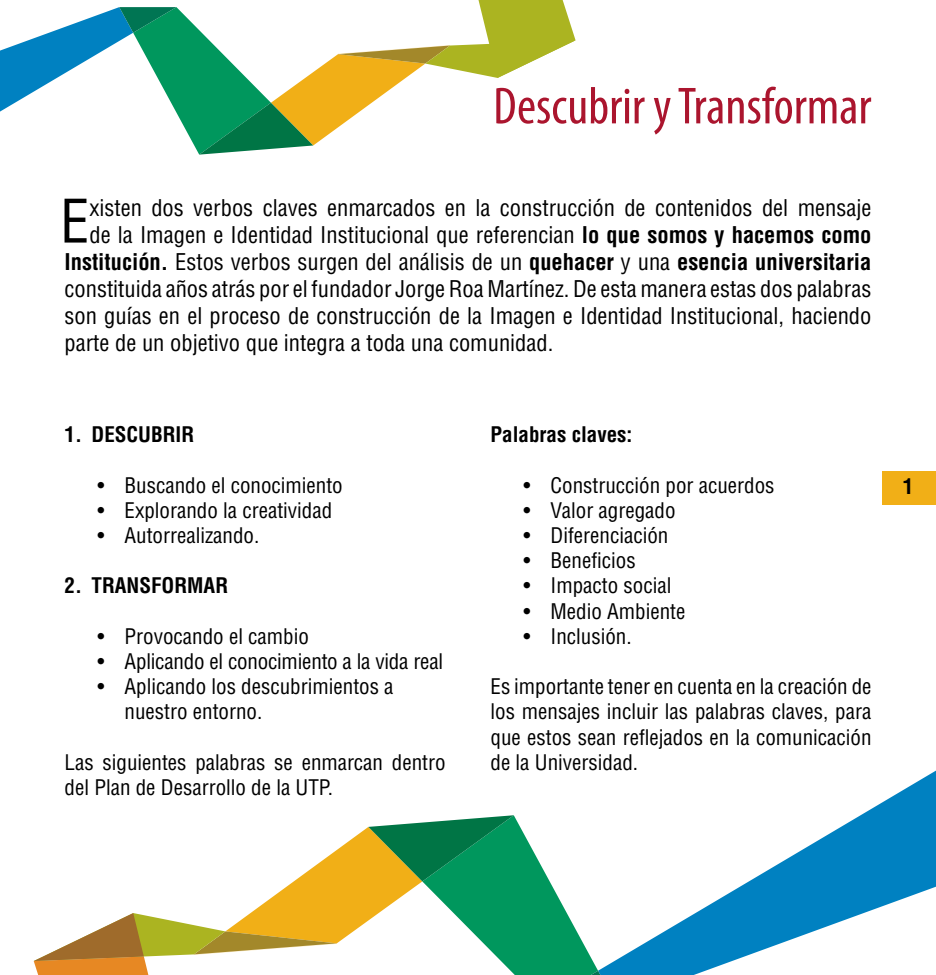
<style>
.page{position:relative;width:936px;height:975px;background:#fff}
.page>*{position:absolute;margin:0;border:0;box-sizing:border-box;transform-origin:0 0}
.t1{font:condensed 58.5px "Helvetica LT Std";color:#000}
.t2{font:condensed 52.5px "Myriad Pro";color:#ab152e}
.t3{font:condensed 22.5px "Helvetica LT Std";color:#000}
.t4{font:700 condensed 22.5px "Helvetica LT Std";color:#000}
.t5{font:condensed 21px/25.2px "Helvetica LT Std";color:#000}
.t6{font:700 condensed 21px "Helvetica LT Std";color:#000}
.s1{font-weight:700}
.s2{font-weight:400}
</style>
<div class="page">
<div style="left:882px;top:471px;width:53px;height:33px;background:#f1af17"></div>
<svg style="left:0;top:0;width:575px;height:155px"></svg>
<svg style="left:600px;top:771px;width:335px;height:204px"></svg>
<svg style="left:250px;top:827px;width:118px;height:116px"></svg>
<svg style="left:368px;top:815px;width:232px;height:160px"></svg>
<svg style="left:34px;top:913px;width:303px;height:62px"></svg>
<h2 class="t2" style="left:493px;top:74px;width:380px">Descubrir y Transformar</h2>
<h1 class="t1" style="left:60px;top:185px;width:31px">E</h1>
<p class="t3" style="left:89px;top:193px;width:783px">xisten dos verbos claves enmarcados en la construcción de contenidos del mensaje</p>
<p class="t3" style="left:89px;top:220px;width:783px">de la Imagen e Identidad Institucional que referencian <span class="s1">lo que somos y hacemos como</span></p>
<p class="t4" style="left:65px;top:247px;width:808px">Institución. <span class="s2">Estos verbos surgen del análisis de un</span> quehacer <span class="s2">y una</span> esencia universitaria</p>
<p class="t3" style="left:65px;top:274px;width:808px">constituida años atrás por el fundador Jorge Roa Martínez. De esta manera estas dos palabras</p>
<p class="t3" style="left:65px;top:301px;width:808px">son guías en el proceso de construcción de la Imagen e Identidad Institucional, haciendo</p>
<p class="t3" style="left:65px;top:328px;width:490px">parte de un objetivo que integra a toda una comunidad.</p>
<p class="t6" style="left:64px;top:421px;width:131px">1. DESCUBRIR</p>
<p class="t5" style="left:98px;top:472px;width:247px">• Buscando el conocimiento</p>
<p class="t5" style="left:98px;top:497px;width:236px">• Explorando la creatividad</p>
<p class="t5" style="left:98px;top:523px;width:163px">• Autorrealizando.</p>
<p class="t6" style="left:65px;top:573px;width:165px">2. TRANSFORMAR</p>
<p class="t5" style="left:98px;top:623px;width:213px">• Provocando el cambio</p>
<p class="t5" style="left:98px;top:649px;width:347px">• Aplicando el conocimiento a la vida real</p>
<p class="t5" style="left:125px;top:674px;width:270px;text-indent:-27px">• Aplicando los descubrimientos a nuestro entorno.</p>
<p class="t5" style="left:65px;top:749px;width:382px">Las siguientes palabras se enmarcan dentro del Plan de Desarrollo de la UTP.</p>
<p class="t6" style="left:490px;top:421px;width:143px">Palabras claves:</p>
<p class="t5" style="left:523px;top:472px;width:252px">• Construcción por acuerdos</p>
<p class="t5" style="left:523px;top:497px;width:153px">• Valor agregado</p>
<p class="t5" style="left:523px;top:523px;width:146px">• Diferenciación</p>
<p class="t5" style="left:523px;top:548px;width:114px">• Beneficios</p>
<p class="t5" style="left:523px;top:573px;width:149px">• Impacto social</p>
<p class="t5" style="left:523px;top:598px;width:163px">• Medio Ambiente</p>
<p class="t5" style="left:523px;top:623px;width:110px">• Inclusión.</p>
<p class="t5" style="left:490px;top:674px;width:382px;text-align:justify">Es importante tener en cuenta en la creación de los mensajes incluir las palabras claves, para que estos sean reflejados en la comunicación de la Universidad.</p>
<p class="t6" style="left:902px;top:474px;width:12px">1</p>
</div>
